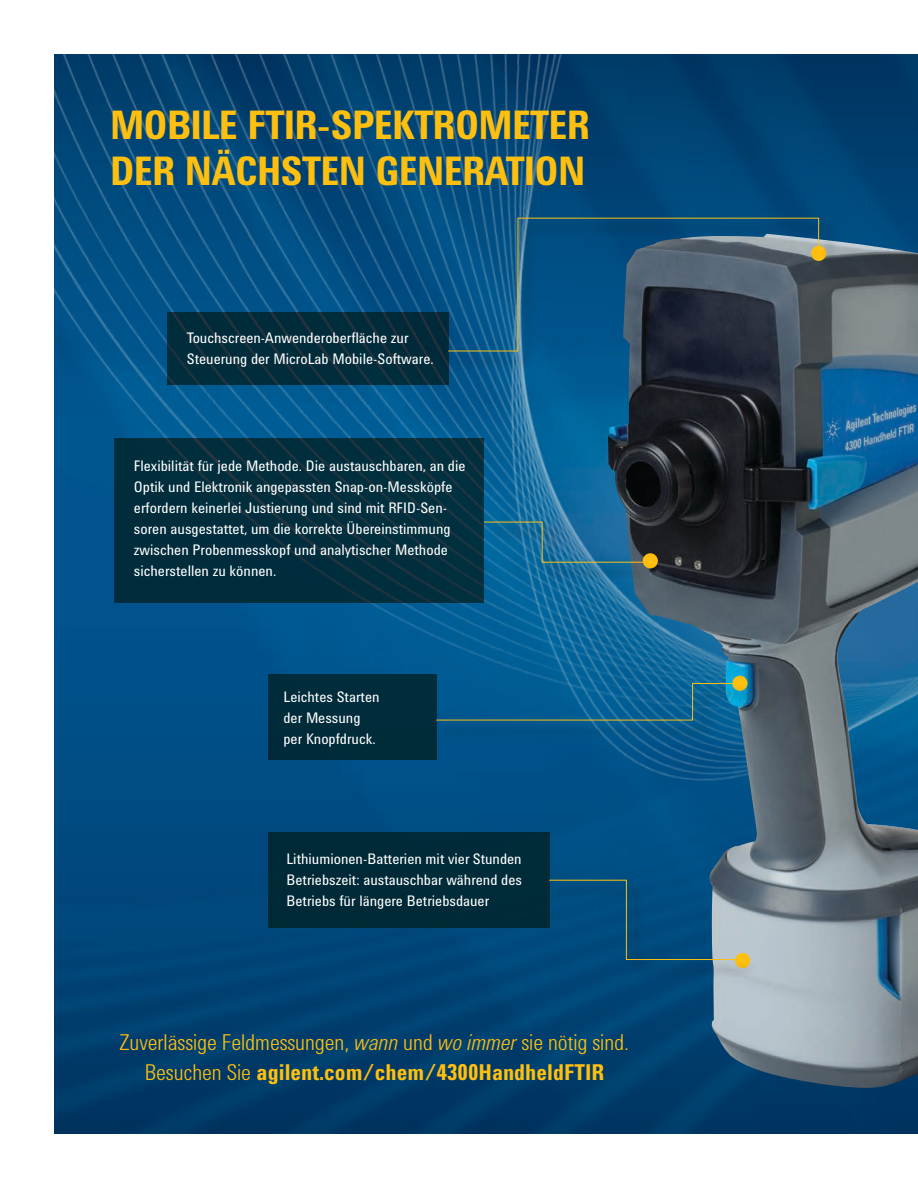
<style>
.page{position:relative;width:918px;height:1188px;background:#fff}
.page>*{position:absolute;margin:0;border:0;box-sizing:border-box;transform-origin:0 0}
.t1{font:700 40.5px/46.5px "Agilent Condensed CFF";letter-spacing:-.02em;color:#febf0f;text-align:right}
.t2{font:300 22.5px/30px "Agilent Condensed CFF";color:#febf0f}
.t3{font:15px/21px "Agilent Condensed CFF";color:#fff}
.s1{font-style:italic}
.s2{font-weight:700}
</style>
<div class="page">
<img style="left:54px;top:1059px;width:864px;height:75px">
<img style="left:54px;top:54px;width:864px;height:1005px">
<img style="left:608px;top:234px;width:310px;height:854px">
<div style="left:268px;top:833px;width:281px;height:95px;background:#002a37"></div>
<div style="left:268px;top:674px;width:168px;height:86px;background:#002c3a"></div>
<svg style="left:167px;top:312px;width:281px;height:73px;background:#042c3b"></svg>
<svg style="left:114px;top:438px;width:370px;height:165px;background:#032e3d"></svg>
<div style="left:732px;top:676px;width:16px;height:15px;background:#febf0f;border-radius:50%"></div>
<div style="left:452px;top:220px;width:386px;height:150px;background:#231f20;opacity:.75"></div>
<svg style="left:447px;top:217px;width:373px;height:135px;background:#255373"></svg>
<div style="left:487px;top:524px;width:180px;height:57px;background:#231f20;opacity:.75"></div>
<svg style="left:483px;top:521px;width:167px;height:42px;background:#266b90"></svg>
<div style="left:553px;top:882px;width:206px;height:97px;background:#231f20;opacity:.75"></div>
<svg style="left:548px;top:879px;width:195px;height:81px;background:#1e5c82"></svg>
<div style="left:440px;top:685px;width:317px;height:54px;background:#231f20;opacity:.75"></div>
<svg style="left:436px;top:683px;width:304px;height:38px;background:#0e6390"></svg>
<h1 class="t1" style="left:110px;top:100px;width:155px">MOBILE FTIR</h1>
<h1 class="t1" style="left:110px;top:100px;width:481px">-SPEKTROMETER<br>DER NÄCHSTEN GENERATION</h1>
<p class="t3" style="left:187px;top:327px;width:248px">Touchscreen-Anwenderoberfläche zur<br>Steuerung der MicroLab Mobile-Software.</p>
<p class="t3" style="left:134px;top:454px;width:333px">Flexibilität für jede Methode. Die austauschbaren, an die Optik und Elektronik angepassten Snap-on-Messköpfe erfordern keinerlei Justierung und sind mit RFID-Sen&shy;soren ausgestattet, um die korrekte Übereinstimmung zwischen Probenmesskopf und analytischer Methode sicherstellen zu können.</p>
<p class="t3" style="left:284px;top:686px;width:98px">Leichtes Starten der Messung per Knopfdruck.</p>
<p class="t3" style="left:286px;top:848px;width:237px;text-align:justify">Lithiumionen-Batterien mit vier Stunden Betriebszeit: austauschbar während des Betriebs für längere Betriebsdauer</p>
<h2 class="t2" style="left:145px;top:1026px;width:486px;text-indent:-25px">Zuverlässige Feldmessungen, <span class="s1">wann</span> und <span class="s1">wo immer</span> sie nötig sind.<br>Besuchen Sie <span class="s2">AGILENT.COM/CHEM/4300HANDHELDFTIR</span></h2>
</div>
